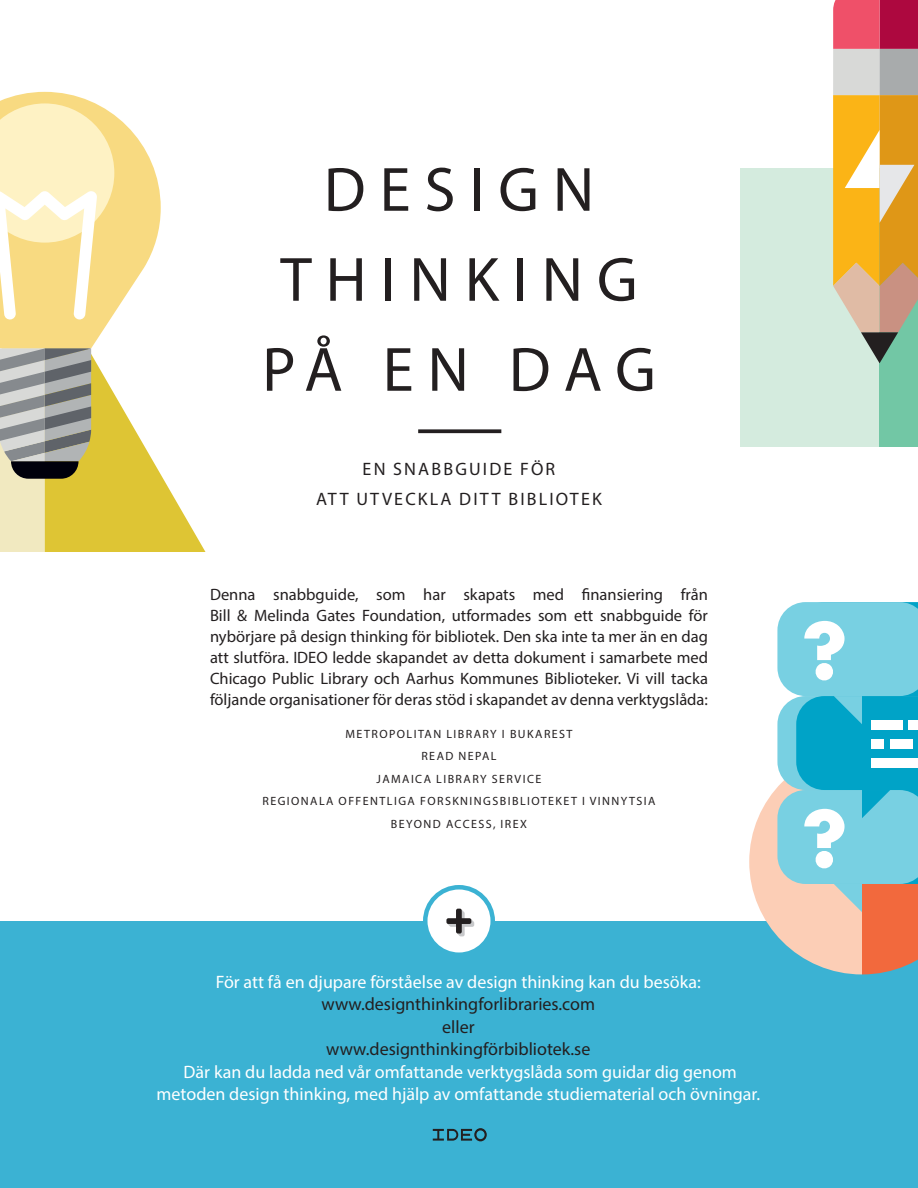
<style>
.page{position:relative;width:918px;height:1188px;background:#fff}
.page>*{position:absolute;margin:0;border:0;box-sizing:border-box;transform-origin:0 0}
.t1{font:63px/90px "Myriad Pro";letter-spacing:.22em;color:#231f20;text-align:center}
.t2{font:18px/22.5px "Myriad Pro";color:#fff;text-align:center}
.t3{font:18px/30px "Myriad Pro";letter-spacing:.12em;color:#231f20;text-align:center}
.t4{font:16.5px/21px "Myriad Pro";color:#231f20;text-align:justify}
.t5{font:12px "Myriad Pro";letter-spacing:.12em;color:#231f20}
.s1{color:#231f20}
</style>
<div class="page">
<div style="left:0;top:921px;width:918px;height:267px;background:#3bb2d3"></div>
<svg style="left:425px;top:887px;width:68px;height:68px"></svg>
<div style="left:423px;top:885px;width:72px;height:72px;border:4px solid #3bb2d3;border-radius:50%"></div>
<svg style="left:446px;top:909px;width:28px;height:27px"></svg>
<div style="left:740px;top:168px;width:140px;height:279px;background:#d4ebde"></div>
<div style="left:880px;top:168px;width:38px;height:279px;background:#72c7a5"></div>
<div style="left:833px;top:49px;width:47px;height:46px;background:#d8d9d7"></div>
<div style="left:880px;top:49px;width:38px;height:46px;background:#a8abac"></div>
<svg style="left:833px;top:0;width:85px;height:49px;background:#d13157"></svg>
<svg style="left:833px;top:95px;width:85px;height:268px"></svg>
<svg style="left:161px;top:475px;width:45px;height:77px"></svg>
<svg style="left:0;top:92px;width:161px;height:460px"></svg>
<svg style="left:749px;top:602px;width:169px;height:372px"></svg>
<svg style="left:433px;top:1128px;width:54px;height:13px"></svg>
<svg style="left:418px;top:429px;width:83px;height:4px"></svg>
<p class="t1" style="left:262px;top:144px;width:395px">DESIGN<br>THINKING<br>PÅ EN DAG</p>
<p class="t3" style="left:316px;top:453px;width:287px">EN SNABBGUIDE FÖR<br>ATT UTVECKLA DITT BIBLIOTEK</p>
<p class="t4" style="left:210px;top:584px;width:500px">Denna snabbguide, som har skapats med finansiering från Bill &amp; Melinda Gates Foundation, utformades som ett snabbguide för nybörjare på design thinking för bibliotek. Den ska inte ta mer än en dag att slutföra. IDEO ledde skapandet av detta dokument i samarbete med Chicago Public Library och Aarhus Kommunes Biblioteker. Vi vill tacka följande organisationer för deras stöd i skapandet av denna verktygslåda:</p>
<p class="t5" style="left:345px;top:726px;width:229px">METROPOLITAN LIBRARY I BUKAREST</p>
<p class="t5" style="left:421px;top:749px;width:77px">READ NEPAL</p>
<p class="t5" style="left:377px;top:771px;width:166px">JAMAICA LIBRARY SERVICE</p>
<p class="t5" style="left:262px;top:794px;width:395px">REGIONALA OFFENTLIGA FORSKNINGSBIBLIOTEKET I VINNYTSIA</p>
<p class="t5" style="left:391px;top:816px;width:138px">BEYOND ACCESS, IREX</p>
<p class="t2" style="left:157px;top:970px;width:605px">För att få en djupare förståelse av design thinking kan du besöka: <span class="s1">www.designthinkingforlibraries.com<br>eller<br>www.designthinkingförbibliotek.se<br></span>Där kan du ladda ned vår omfattande verktygslåda som guidar dig genom metoden design thinking, med hjälp av omfattande studiematerial och övningar.</p>
</div>
